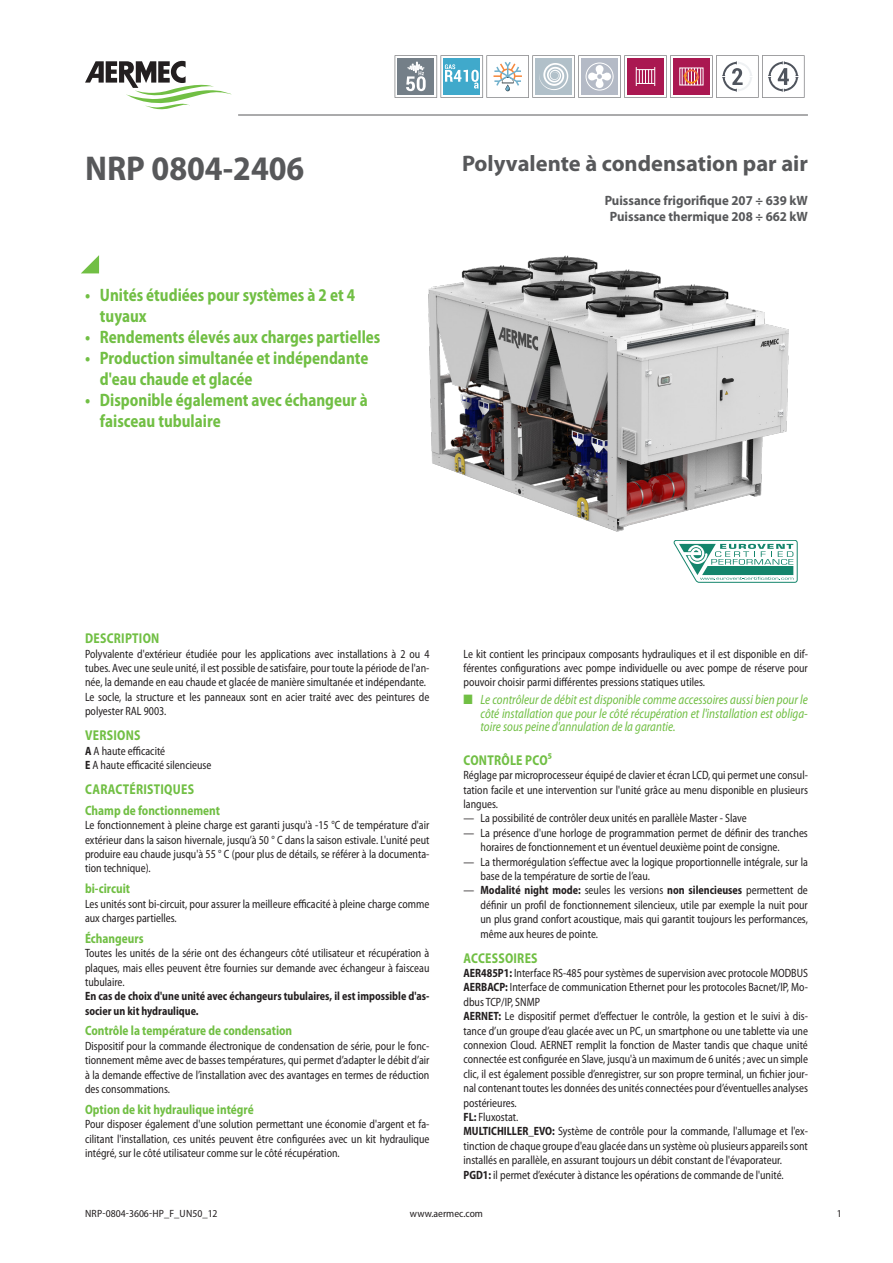
<style>
.page{position:relative;width:893px;height:1263px;background:#fff}
.page>*{position:absolute;margin:0;border:0;box-sizing:border-box;transform-origin:0 0}
.grandezza{font:700 semi-condensed 34.5px "Myriad Pro";color:#57585a}
.descrizione{font:700 22.5px "Myriad Pro";color:#57585a}
.t1{font:700 semi-condensed 18px/21px "Myriad Pro";color:#71bf44;scale:.9 1}
.t2{font:700 semi-condensed 14.25px "Myriad Pro";letter-spacing:.02em;color:#71bf44;scale:.9 1}
.t3{font:italic semi-condensed 13.5px/13.5px "Myriad Pro";color:#71bf44;text-align:justify;scale:.9 1}
.t4{font:700 semi-condensed 13.5px "Myriad Pro";color:#71bf44;scale:.9 1}
.dettaglio{font:700 13.5px "Myriad Pro";color:#57585a;scale:.95 1}
.normale_fr{font:semi-condensed 12px/14.4px "Myriad Pro";color:#231f20;text-align:justify;scale:.9 1}
.normaleInline_fr{font:semi-condensed 12px/14.4px "Myriad Pro";color:#231f20;scale:.9 1}
.normaleEvidenziato_fr{font:700 semi-condensed 12px/14.4px "Myriad Pro";color:#231f20;scale:.9 1}
.t5{font:semi-condensed 10.5px "Myriad Pro";color:#231f20}
.s1{font-weight:700}
</style>
<div class="page">
<svg style="left:81px;top:255px;width:18px;height:18px"></svg>
<hr style="left:238px;top:115px;width:570px;height:1px;background:#57585a">
<img style="left:428px;top:255px;width:360px;height:276px">
<svg style="left:85px;top:61px;width:147px;height:48px"></svg>
<svg style="left:395px;top:55px;width:409px;height:43px"></svg>
<svg style="left:674px;top:540px;width:123px;height:43px"></svg>
<p class="grandezza" style="left:85px;top:146px;width:221px">NRP 0804-2406</p>
<p class="descrizione" style="left:462px;top:149px;width:347px">Polyvalente à condensation par air</p>
<p class="dettaglio" style="left:605px;top:192px;width:215px">Puissance frigorifique 207 ÷ 639 kW</p>
<p class="dettaglio" style="left:610px;top:208px;width:210px">Puissance thermique 208 ÷ 662 kW</p>
<p class="t1" style="left:100px;top:284px;width:285px;text-indent:-15px">• Unités étudiées pour systèmes à 2 et 4 tuyaux</p>
<p class="t1" style="left:85px;top:326px;width:330px">• Rendements élevés aux charges partielles</p>
<p class="t1" style="left:100px;top:347px;width:300px;text-indent:-15px">• Production simultanée et indépendante d'eau chaude et glacée</p>
<p class="t1" style="left:100px;top:389px;width:299px;text-indent:-15px">• Disponible également avec échangeur à faisceau tubulaire</p>
<p class="t2" style="left:85px;top:629px;width:84px">DESCRIPTION</p>
<p class="normale_fr" style="left:85px;top:646px;width:384px">Polyvalente d'extérieur étudiée pour les applications avec installations à 2 ou 4 tubes. Avec une seule unité, il est possible de satisfaire, pour toute la période de l'an&shy;née, la demande en eau chaude et glacée de manière simultanée et indépendante.</p>
<p class="normale_fr" style="left:85px;top:689px;width:384px">Le socle, la structure et les panneaux sont en acier traité avec des peintures de polyester RAL 9003.</p>
<p class="t2" style="left:85px;top:726px;width:63px">VERSIONS</p>
<p class="normale_fr" style="left:85px;top:743px;width:91px"><span class="s1">A</span> A haute efficacité</p>
<p class="normale_fr" style="left:85px;top:758px;width:142px"><span class="s1">E</span> A haute efficacité silencieuse</p>
<p class="t2" style="left:85px;top:780px;width:122px">CARACTÉRISTIQUES</p>
<p class="t4" style="left:85px;top:801px;width:151px">Champ de fonctionnement</p>
<p class="normale_fr" style="left:85px;top:818px;width:384px">Le fonctionnement à pleine charge est garanti jusqu'à -15 °C de température d'air extérieur dans la saison hivernale, jusqu’à 50 ° C dans la saison estivale. L'unité peut produire eau chaude jusqu'à 55 ° C (pour plus de détails, se référer à la documenta&shy;tion technique).</p>
<p class="t4" style="left:85px;top:880px;width:52px">bi-circuit</p>
<p class="normale_fr" style="left:85px;top:896px;width:384px">Les unités sont bi-circuit, pour assurer la meilleure efficacité à pleine charge comme aux charges partielles.</p>
<p class="t4" style="left:85px;top:929px;width:67px">Échangeurs</p>
<p class="normale_fr" style="left:85px;top:946px;width:384px">Toutes les unités de la série ont des échangeurs côté utilisateur et récupération à plaques, mais elles peuvent être fournies sur demande avec échangeur à faisceau tubulaire.</p>
<p class="normaleEvidenziato_fr" style="left:85px;top:989px;width:384px">En cas de choix d'une unité avec échangeurs tubulaires, il est impossible d'as&shy;socier un kit hydraulique.</p>
<p class="t4" style="left:85px;top:1022px;width:232px">Contrôle la température de condensation</p>
<p class="normale_fr" style="left:85px;top:1038px;width:384px">Dispositif pour la commande électronique de condensation de série, pour le fonc&shy;tionnement même avec de basses températures, qui permet d’adapter le débit d’air à la demande effective de l’installation avec des avantages en termes de réduction des consommations.</p>
<p class="t4" style="left:85px;top:1100px;width:189px">Option de kit hydraulique intégré</p>
<p class="normale_fr" style="left:85px;top:1117px;width:384px">Pour disposer également d'une solution permettant une économie d'argent et fa&shy;cilitant l'installation, ces unités peuvent être configurées avec un kit hydraulique intégré, sur le côté utilisateur comme sur le côté récupération.</p>
<p class="normale_fr" style="left:463px;top:646px;width:384px">Le kit contient les principaux composants hydrauliques et il est disponible en dif&shy;férentes configurations avec pompe individuelle ou avec pompe de réserve pour pouvoir choisir parmi différentes pressions statiques utiles.</p>
<p class="t3" style="left:480px;top:693px;width:365px;text-indent:-17px">■ Le contrôleur de débit est disponible comme accessoires aussi bien pour le côté installation que pour le côté récupération et l'installation est obliga&shy;toire sous peine d'annulation de la garantie.</p>
<p class="t2" style="left:464px;top:751px;width:100px">CONTRÔLE PCO⁵</p>
<p class="normale_fr" style="left:463px;top:768px;width:384px">Réglage par microprocesseur équipé de clavier et écran LCD, qui permet une consul&shy;tation facile et une intervention sur l'unité grâce au menu disponible en plusieurs langues.</p>
<p class="normaleInline_fr" style="left:463px;top:811px;width:316px">— La possibilité de contrôler deux unités en parallèle Master - Slave</p>
<p class="normaleInline_fr" style="left:480px;top:825px;width:365px;text-indent:-17px">— La présence d'une horloge de programmation permet de définir des tranches horaires de fonctionnement et un éventuel deuxième point de consigne.</p>
<p class="normaleInline_fr" style="left:480px;top:854px;width:365px;text-indent:-17px">— La thermorégulation s’effectue avec la logique proportionnelle intégrale, sur la base de la température de sortie de l’eau.</p>
<p class="normaleInline_fr" style="left:480px;top:883px;width:365px;text-align:justify;text-indent:-17px">— <span class="s1">Modalité night mode:</span> seules les versions <span class="s1">non silencieuses</span> permettent de définir un profil de fonctionnement silencieux, utile par exemple la nuit pour un plus grand confort acoustique, mais qui garantit toujours les performances, même aux heures de pointe.</p>
<p class="t2" style="left:464px;top:948px;width:84px">ACCESSOIRES</p>
<p class="normaleInline_fr" style="left:463px;top:965px;width:384px"><span class="s1">AER485P1:</span> Interface RS-485 pour systèmes de supervision avec protocole MODBUS</p>
<p class="normaleInline_fr" style="left:463px;top:980px;width:384px"><span class="s1">AERBACP:</span> Interface de communication Ethernet pour les protocoles Bacnet/IP, Mo&shy;dbus TCP/IP, SNMP</p>
<p class="normaleInline_fr" style="left:463px;top:1009px;width:384px;text-align:justify"><span class="s1">AERNET:</span> Le dispositif permet d’effectuer le contrôle, la gestion et le suivi à dis&shy;tance d’un groupe d’eau glacée avec un PC, un smartphone ou une tablette via une connexion Cloud. AERNET remplit la fonction de Master tandis que chaque unité connectée est configurée en Slave, jusqu'à un maximum de 6 unités ; avec un simple clic, il est également possible d’enregistrer, sur son propre terminal, un fichier jour&shy;nal contenant toutes les données des unités connectées pour d’éventuelles analyses postérieures.</p>
<p class="normaleInline_fr" style="left:463px;top:1109px;width:62px"><span class="s1">FL:</span> Fluxostat.</p>
<p class="normaleInline_fr" style="left:463px;top:1124px;width:384px;text-align:justify"><span class="s1">MULTICHILLER_EVO:</span> Système de contrôle pour la commande, l'allumage et l'ex&shy;tinction de chaque groupe d'eau glacée dans un système où plusieurs appareils sont installés en parallèle, en assurant toujours un débit constant de l'évaporateur.</p>
<p class="normaleInline_fr" style="left:463px;top:1167px;width:357px"><span class="s1">PGD1:</span> il permet d’exécuter à distance les opérations de commande de l'unité.</p>
<p class="t5" style="left:85px;top:1207px;width:134px">NRP-0804-3606-HP_F_UN50_12</p>
<p class="t5" style="left:410px;top:1207px;width:75px">www.aermec.com</p>
<p class="t5" style="left:837px;top:1207px;width:6px">1</p>
</div>
